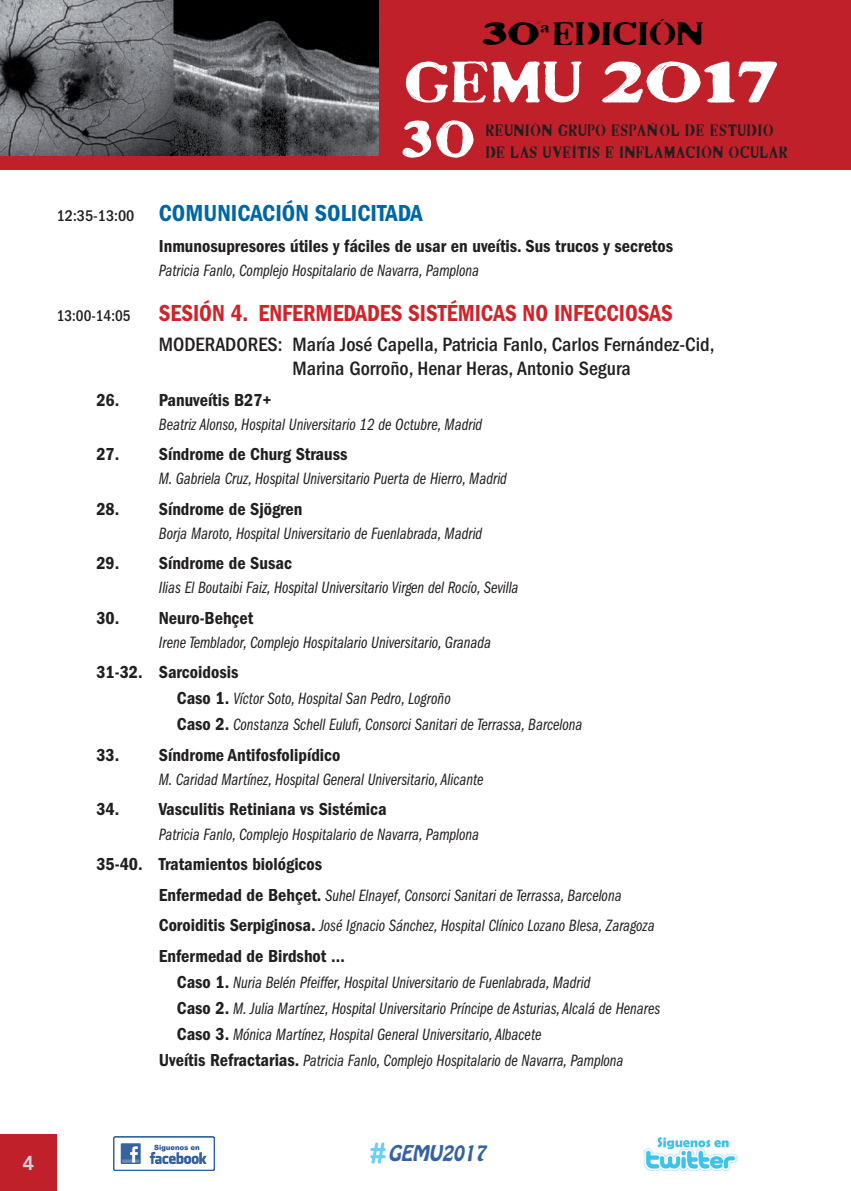
<style>
.page{position:relative;width:851px;height:1191px;background:#fff}
.page>*{position:absolute;margin:0;border:0;box-sizing:border-box;transform-origin:0 0}
.t1{font:56.6px "Co 2";color:#fff;scale:1.32 1}
.t2{font:51.4px "Co 2";color:#fff}
.t3{font:31.4px "Co 2";color:#000;scale:1.32 1}
.sesion{font:24px "ITC Franklin Gothic Std Dm Cd";color:#d1232a;scale:.95 1}
.Comunicacion_solicit{font:24px "ITC Franklin Gothic Std Dm Cd";color:#0166a5}
.moderadores{font:500 condensed 20px/24px "ITC Franklin Gothic Std";color:#231f20}
.t4{font:800 20px "Avenir LT Std";color:#d7d2de}
.t5{font:italic 19.2px "Hobo Std";color:#3563a0}
.titulo{font:18px "ITC Franklin Gothic Std Dm Cd";color:#231f20}
.titulo-2{font:17px "ITC Franklin Gothic Std Bk Cp It";color:#231f20}
.autores{font:17px "ITC Franklin Gothic Std Bk Cp It";color:#231f20}
.t6{font:16px/21.6px "Co 2";letter-spacing:.05em;color:#231f20}
.s1{font-family:"ITC Franklin Gothic Std";font-weight:500;font-stretch:condensed;font-size:16px;color:#231f20}
.s2{font-family:"ITC Franklin Gothic Std Dm Cd";font-size:18px}
</style>
<div class="page">
<div style="left:0;top:0;width:850px;height:170px;background:#c0202a"></div>
<hr style="left:850px;top:0;width:1px;height:170px;background:#c0202a">
<img style="left:0;top:0;width:378px;height:156px">
<div style="left:0;top:1134px;width:57px;height:57px;background:#c0202a"></div>
<img style="left:643px;top:1137px;width:94px;height:34px">
<img style="left:113px;top:1136px;width:102px;height:34px">
<img style="left:370px;top:1142px;width:15px;height:21px">
<h3 class="t3" style="left:483px;top:18px;width:169px">30ªEDICIÓN</h3>
<h1 class="t1" style="left:406px;top:54px;width:285px">GEMU 2017</h1>
<h2 class="t2" style="left:402px;top:114px;width:75px">30</h2>
<p class="t6" style="left:486px;top:120px;width:303px">REUNIÓN GRUPO ESPAÑOL DE ESTUDIO<br>DE LAS UVEÍTIS E INFLAMACIÓN OCULAR</p>
<p class="Comunicacion_solicit" style="left:57px;top:199px;width:367px"><span class="s1">12:35-13:00</span> COMUNICACIÓN SOLICITADA</p>
<p class="titulo" style="left:159px;top:236px;width:515px">Inmunosupresores útiles y fáciles de usar en uveítis. Sus trucos y secretos</p>
<p class="autores" style="left:159px;top:261px;width:322px">Patricia Fanlo, Complejo Hospitalario de Navarra, Pamplona</p>
<p class="sesion" style="left:57px;top:300px;width:650px"><span class="s1">13:00-14:05</span> SESIÓN 4. ENFERMEDADES SISTÉMICAS NO INFECCIOSAS</p>
<p class="moderadores" style="left:292px;top:332px;width:423px;text-indent:-134px">MODERADORES: María José Capella, Patricia Fanlo, Carlos Fernández-Cid,<br>Marina Gorroño, Henar Heras, Antonio Segura</p>
<p class="titulo" style="left:96px;top:389px;width:177px">26. Panuveítis B27+</p>
<p class="autores" style="left:159px;top:415px;width:325px">Beatriz Alonso, Hospital Universitario 12 de Octubre, Madrid</p>
<p class="titulo" style="left:96px;top:444px;width:252px">27. Síndrome de Churg Strauss</p>
<p class="autores" style="left:159px;top:469px;width:349px">M. Gabriela Cruz, Hospital Universitario Puerta de Hierro, Madrid</p>
<p class="titulo" style="left:96px;top:498px;width:207px">28. Síndrome de Sjögren</p>
<p class="autores" style="left:159px;top:524px;width:325px">Borja Maroto, Hospital Universitario de Fuenlabrada, Madrid</p>
<p class="titulo" style="left:96px;top:553px;width:197px">29. Síndrome de Susac</p>
<p class="autores" style="left:159px;top:578px;width:361px">Ilias El Boutaibi Faiz, Hospital Universitario Virgen del Rocío, Sevilla</p>
<p class="titulo" style="left:96px;top:607px;width:158px">30. Neuro-Behçet</p>
<p class="autores" style="left:159px;top:633px;width:334px">Irene Temblador, Complejo Hospitalario Universitario, Granada</p>
<p class="titulo" style="left:96px;top:662px;width:143px">31-32. Sarcoidosis</p>
<p class="titulo-2" style="left:177px;top:689px;width:275px"><span class="s2">Caso 1.</span> Víctor Soto, Hospital San Pedro, Logroño</p>
<p class="titulo-2" style="left:177px;top:715px;width:407px"><span class="s2">Caso 2.</span> Constanza Schell Eulufi, Consorci Sanitari de Terrassa, Barcelona</p>
<p class="titulo" style="left:96px;top:744px;width:245px">33. Síndrome Antifosfolipídico</p>
<p class="autores" style="left:159px;top:770px;width:326px">M. Caridad Martínez, Hospital General Universitario, Alicante</p>
<p class="titulo" style="left:96px;top:799px;width:292px">34. Vasculitis Retiniana vs Sistémica</p>
<p class="autores" style="left:159px;top:824px;width:322px">Patricia Fanlo, Complejo Hospitalario de Navarra, Pamplona</p>
<p class="titulo" style="left:96px;top:853px;width:227px">35-40. Tratamientos biológicos</p>
<p class="titulo-2" style="left:159px;top:885px;width:464px"><span class="s2">Enfermedad de Behçet.</span> Suhel Elnayef, Consorci Sanitari de Terrassa, Barcelona</p>
<p class="titulo-2" style="left:159px;top:916px;width:497px"><span class="s2">Coroiditis Serpiginosa.</span> José Ignacio Sánchez, Hospital Clínico Lozano Blesa, Zaragoza</p>
<p class="titulo" style="left:159px;top:945px;width:187px">Enfermedad de Birdshot …</p>
<p class="titulo-2" style="left:177px;top:972px;width:415px"><span class="s2">Caso 1.</span> Nuria Belén Pfeiffer, Hospital Universitario de Fuenlabrada, Madrid</p>
<p class="titulo-2" style="left:177px;top:998px;width:485px"><span class="s2">Caso 2.</span> M. Julia Martínez, Hospital Universitario Príncipe de Asturias, Alcalá de Henares</p>
<p class="titulo-2" style="left:177px;top:1024px;width:366px"><span class="s2">Caso 3.</span> Mónica Martínez, Hospital General Universitario, Albacete</p>
<p class="titulo-2" style="left:159px;top:1050px;width:466px"><span class="s2">Uveítis Refractarias.</span> Patricia Fanlo, Complejo Hospitalario de Navarra, Pamplona</p>
<p class="t4" style="left:22px;top:1151px;width:13px">4</p>
<p class="t5" style="left:388px;top:1139px;width:104px">GEMU2017</p>
</div>
